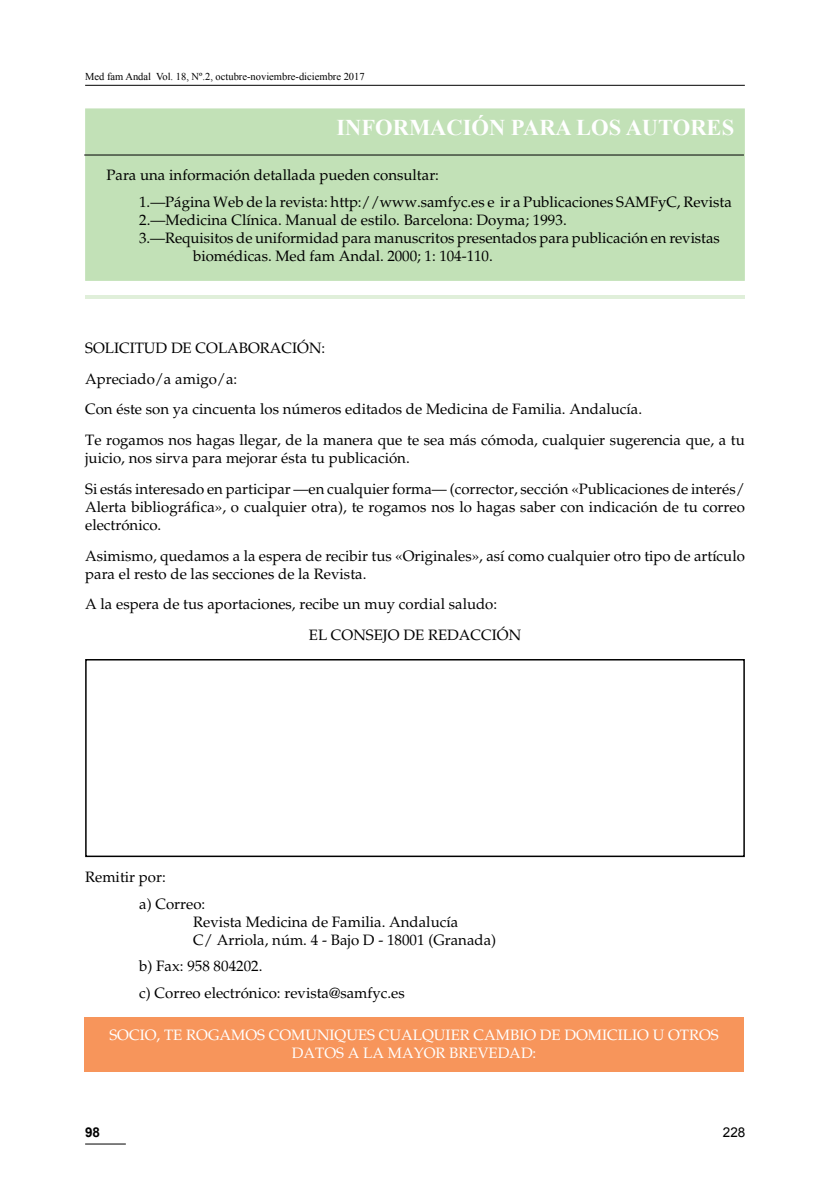
<style>
.page{position:relative;width:830px;height:1191px;background:#fff}
.page>*{position:absolute;margin:0;border:0;box-sizing:border-box;transform-origin:0 0}
.t1{font:700 22.5px "Times New Roman";color:#fff}
.t2{font:15px/30.8px "Palatino";color:#000}
.t3{font:15px/18px "Palatino";color:#fff;text-align:center}
.t4{font:13.5px "Arial";color:#000}
.t5{font:700 13.5px "Arial";color:#000}
.t6{font:10.5px "Times New Roman";color:#000}
</style>
<div class="page">
<hr style="left:85px;top:1143px;width:41px;height:1px;background:#000">
<hr style="left:85px;top:85px;width:659px;height:1px;background:#000">
<div style="left:85px;top:108px;width:659px;height:173px;background:#c2e1b7;border:2px solid #c2e1b7"></div>
<div style="left:85px;top:659px;width:659px;height:198px;border:2px solid #000"></div>
<hr style="left:85px;top:295px;width:659px;height:4px;background:#e0efda">
<hr style="left:84px;top:155px;width:659px;height:1px;background:#000">
<div style="left:84px;top:1018px;width:659px;height:54px;background:#f7955b"></div>
<p class="t6" style="left:85px;top:70px;width:281px">Med fam Andal Vol. 18, Nº.2, octubre-noviembre-diciembre 2017</p>
<h1 class="t1" style="left:336px;top:112px;width:399px">INFORMACIÓN PARA LOS AUTORES</h1>
<p class="t2" style="left:139px;top:162px;width:594px;line-height:26.5px;text-indent:-33px">Para una información detallada pueden consultar:<br>1.—Página Web de la revista: http://www.samfyc.es e ir a Publicaciones SAMFyC, Revista</p>
<p class="t2" style="left:139px;top:204px;width:429px">2.—Medicina Clínica. Manual de estilo. Barcelona: Doyma; 1993.</p>
<p class="t2" style="left:139px;top:222px;width:582px">3.—Requisitos de uniformidad para manuscritos presentados para publicación en revistas</p>
<p class="t2" style="left:193px;top:240px;width:301px">biomédicas. Med fam Andal. 2000; 1: 104-110.</p>
<p class="t2" style="left:85px;top:333px;width:661px">SOLICITUD DE COLABORACIÓN:<br>Apreciado/a amigo/a:<br>Con éste son ya cincuenta los números editados de Medicina de Familia. Andalucía.<br>Te rogamos nos hagas llegar, de la manera que te sea más cómoda, cualquier sugerencia que, a tu</p>
<p class="t2" style="left:85px;top:443px;width:660px">juicio, nos sirva para mejorar ésta tu publicación.<br>Si estás interesado en participar —en cualquier forma— (corrector, sección «Publicaciones de interés/</p>
<p class="t2" style="left:85px;top:498px;width:661px;line-height:18px">Alerta bibliográfica», o cualquier otra), te rogamos nos lo hagas saber con indicación de tu correo electrónico.</p>
<p class="t2" style="left:85px;top:547px;width:661px;line-height:18px">Asimismo, quedamos a la espera de recibir tus «Originales», así como cualquier otro tipo de artículo para el resto de las secciones de la Revista.</p>
<p class="t2" style="left:309px;top:589px;width:214px;text-indent:-223px">A la espera de tus aportaciones, recibe un muy cordial saludo:<br>EL CONSEJO DE REDACCIÓN</p>
<p class="t2" style="left:139px;top:864px;width:68px;line-height:26.4px;text-indent:-54px">Remitir por:<br>a) Correo:</p>
<p class="t2" style="left:193px;top:912px;width:304px;line-height:18px">Revista Medicina de Familia. Andalucía<br>C/ Arriola, núm. 4 - Bajo D - 18001 (Granada)</p>
<p class="t2" style="left:139px;top:953px;width:267px;line-height:26.5px">b) Fax: 958 804202.<br>c) Correo electrónico: revista@samfyc.es</p>
<p class="t3" style="left:109px;top:1026px;width:610px">SOCIO, TE ROGAMOS COMUNIQUES CUALQUIER CAMBIO DE DOMICILIO U OTROS<br>DATOS A LA MAYOR BREVEDAD:</p>
<p class="t5" style="left:85px;top:1122px;width:17px">98</p>
<p class="t4" style="left:722px;top:1123px;width:24px">228</p>
</div>
